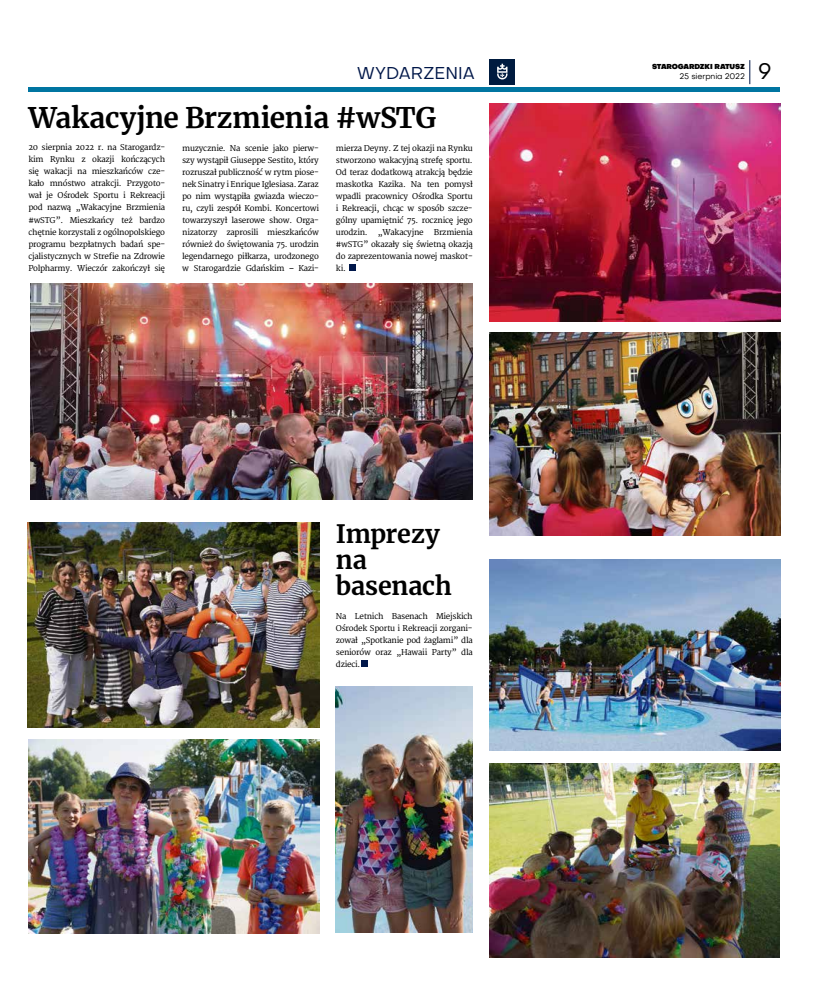
<style>
.page{position:relative;width:820px;height:993px;background:#fff}
.page>*{position:absolute;margin:0;border:0;box-sizing:border-box;transform-origin:0 0}
.t1{font:700 28px "Merriweather";letter-spacing:-.01em;color:#000}
.t2{font:700 25px/26px "Merriweather";letter-spacing:-.005em;color:#000}
.t3{font:22px "Objectivity";color:#000}
.t4{font:17px "Objectivity";color:#001749}
.t5{font:8px/12px "Merriweather";letter-spacing:-.03em;color:#000;text-align:justify}
.t6{font:8px "Objectivity";letter-spacing:-.02em;color:#000}
.t7{font:900 7px "Objectivity";letter-spacing:-.02em;color:#000}
</style>
<div class="page">
<hr style="left:28px;top:87px;width:752px;height:4px;background:#0075a1">
<svg style="left:749px;top:60px;width:1px;height:24px"></svg>
<div style="left:489px;top:60px;width:25px;height:25px;background:#001b3f"></div>
<svg style="left:497px;top:64px;width:10px;height:15px"></svg>
<img style="left:489px;top:332px;width:291px;height:203px">
<img style="left:30px;top:283px;width:442px;height:216px">
<img style="left:489px;top:103px;width:291px;height:218px">
<img style="left:27px;top:522px;width:293px;height:205px">
<img style="left:28px;top:739px;width:292px;height:194px">
<img style="left:489px;top:763px;width:290px;height:194px">
<img style="left:489px;top:559px;width:291px;height:191px">
<img style="left:336px;top:686px;width:136px;height:245px">
<div style="left:361px;top:660px;width:7px;height:6px;background:#00174a"></div>
<div style="left:349px;top:264px;width:6px;height:7px;background:#00174a"></div>
<h3 class="t4" style="left:357px;top:62px;width:119px">WYDARZENIA</h3>
<h1 class="t1" style="left:28px;top:98px;width:409px">Wakacyjne Brzmienia #wSTG</h1>
<p class="t5" style="left:28px;top:142px;width:138px">20 sierpnia 2022 r. na Starogardz&shy;kim Rynku z okazji kończących się wakacji na mieszkańców cze&shy;kało mnóstwo atrakcji. Przygoto&shy;wał je Ośrodek Sportu i Rekreacji pod nazwą „Wakacyjne Brzmienia #wSTG”. Mieszkańcy też bardzo chętnie korzystali z ogólnopolskiego programu bezpłatnych badań spe&shy;cjalistycznych w Strefie na Zdrowie Polpharmy. Wieczór zakończył się</p>
<p class="t5" style="left:182px;top:142px;width:138px">muzycznie. Na scenie jako pierw&shy;szy wystąpił Giuseppe Sestito, który rozruszał publiczność w rytm piose&shy;nek Sinatry i Enrique Iglesiasa. Zaraz po nim wystąpiła gwiazda wieczo&shy;ru, czyli zespół Kombi. Koncertowi towarzyszył laserowe show. Orga&shy;nizatorzy zaprosili mieszkańców również do świętowania 75. urodzin legendarnego piłkarza, urodzonego w Starogardzie Gdańskim – Kazi-</p>
<p class="t5" style="left:336px;top:142px;width:138px">mierza Deyny. Z tej okazji na Rynku stworzono wakacyjną strefę sportu.<br>Od teraz dodatkową atrakcją będzie maskotka Kazika. Na ten pomysł wpadli pracownicy Ośrodka Sportu i Rekreacji, chcąc w sposób szcze&shy;gólny upamiętnić 75. rocznicę jego urodzin. „Wakacyjne Brzmienia #wSTG” okazały się świetną okazją do zaprezentowania nowej maskot&shy;ki.</p>
<h2 class="t2" style="left:336px;top:519px;width:117px">Imprezy na basenach</h2>
<p class="t5" style="left:336px;top:609px;width:138px">Na Letnich Basenach Miejskich Ośrodek Sportu i Rekreacji zorgani&shy;zował „Spotkanie pod żaglami” dla seniorów oraz „Hawaii Party” dla dzieci.</p>
<p class="t6" style="left:679px;top:71px;width:67px">25 sierpnia 2022</p>
<h3 class="t3" style="left:758px;top:57px;width:15px">9</h3>
<p class="t7" style="left:651px;top:61px;width:94px">STAROGARDZKI RATUSZ</p>
</div>
